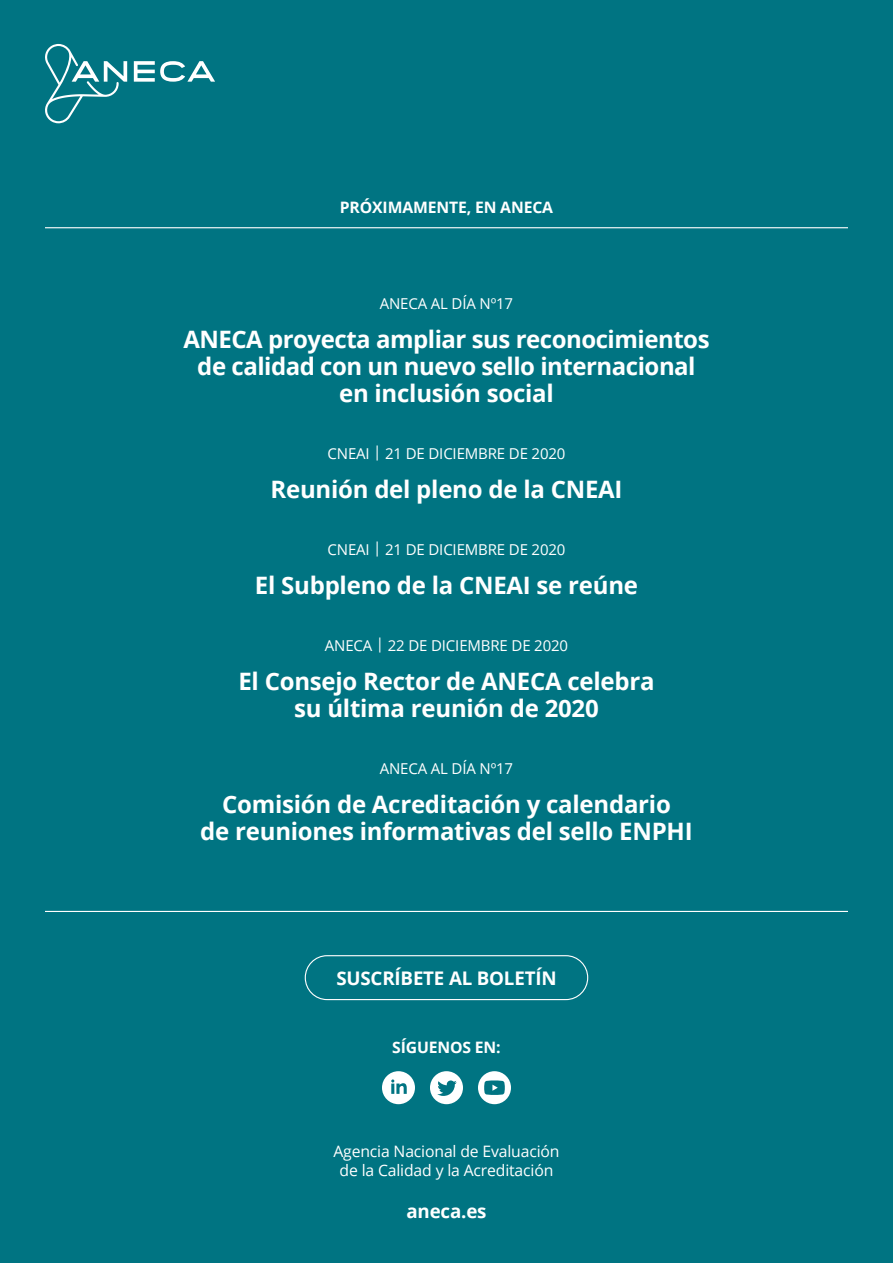
<style>
.page{position:relative;width:893px;height:1263px;background:#007482}
.page>*{position:absolute;margin:0;border:0;box-sizing:border-box;transform-origin:0 0}
.t1{font:700 24px/27px "Open Sans";letter-spacing:-.01em;color:#fff;text-align:center}
.t2{font:700 18.75px "Open Sans";letter-spacing:-.01em;color:#fff}
.t3{font:15.75px/18.9px "Open Sans";letter-spacing:-.01em;color:#fff;text-align:center}
.t4{font:700 15.75px "Open Sans";letter-spacing:-.01em;color:#fff}
.t5{font:15px "Open Sans";letter-spacing:-.01em;color:#fff}
</style>
<div class="page">
<hr style="left:45px;top:227px;width:803px;height:1px;background:#fff">
<hr style="left:45px;top:911px;width:803px;height:1px;background:#fff">
<svg style="left:134px;top:61px;width:81px;height:21px"></svg>
<svg style="left:45px;top:44px;width:82px;height:79px"></svg>
<svg style="left:430px;top:1071px;width:33px;height:33px"></svg>
<svg style="left:382px;top:1071px;width:33px;height:33px"></svg>
<svg style="left:478px;top:1071px;width:33px;height:33px"></svg>
<div style="left:305px;top:955px;width:283px;height:45px;border:1px solid #fff;border-radius:22px"></div>
<p class="t4" style="left:340px;top:196px;width:215px">PRÓXIMAMENTE, EN ANECA</p>
<p class="t5" style="left:380px;top:293px;width:135px">ANECA AL DÍA Nº17</p>
<p class="t1" style="left:183px;top:326px;width:528px">ANECA proyecta ampliar sus reconocimientos de calidad con un nuevo sello internacional en inclusión social</p>
<p class="t5" style="left:327px;top:443px;width:239px">CNEAI | 21 DE DICIEMBRE DE 2020</p>
<p class="t1" style="left:270px;top:475px;width:353px">Reunión del pleno de la CNEAI</p>
<p class="t5" style="left:327px;top:539px;width:239px">CNEAI | 21 DE DICIEMBRE DE 2020</p>
<p class="t1" style="left:255px;top:571px;width:385px">El Subpleno de la CNEAI se reúne</p>
<p class="t5" style="left:325px;top:635px;width:245px">ANECA | 22 DE DICIEMBRE DE 2020</p>
<p class="t1" style="left:238px;top:667px;width:418px">El Consejo Rector de ANECA celebra su última reunión de 2020</p>
<p class="t5" style="left:380px;top:758px;width:135px">ANECA AL DÍA Nº17</p>
<p class="t1" style="left:200px;top:790px;width:494px">Comisión de Acreditación y calendario<br>de reuniones informativas del sello ENPHI</p>
<p class="t2" style="left:336px;top:965px;width:222px">SUSCRÍBETE AL BOLETÍN</p>
<p class="t4" style="left:392px;top:1036px;width:110px">SÍGUENOS EN:</p>
<p class="t3" style="left:333px;top:1141px;width:228px">Agencia Nacional de Evaluación de la Calidad y la Acreditación</p>
<p class="t2" style="left:406px;top:1198px;width:82px">aneca.es</p>
</div>
